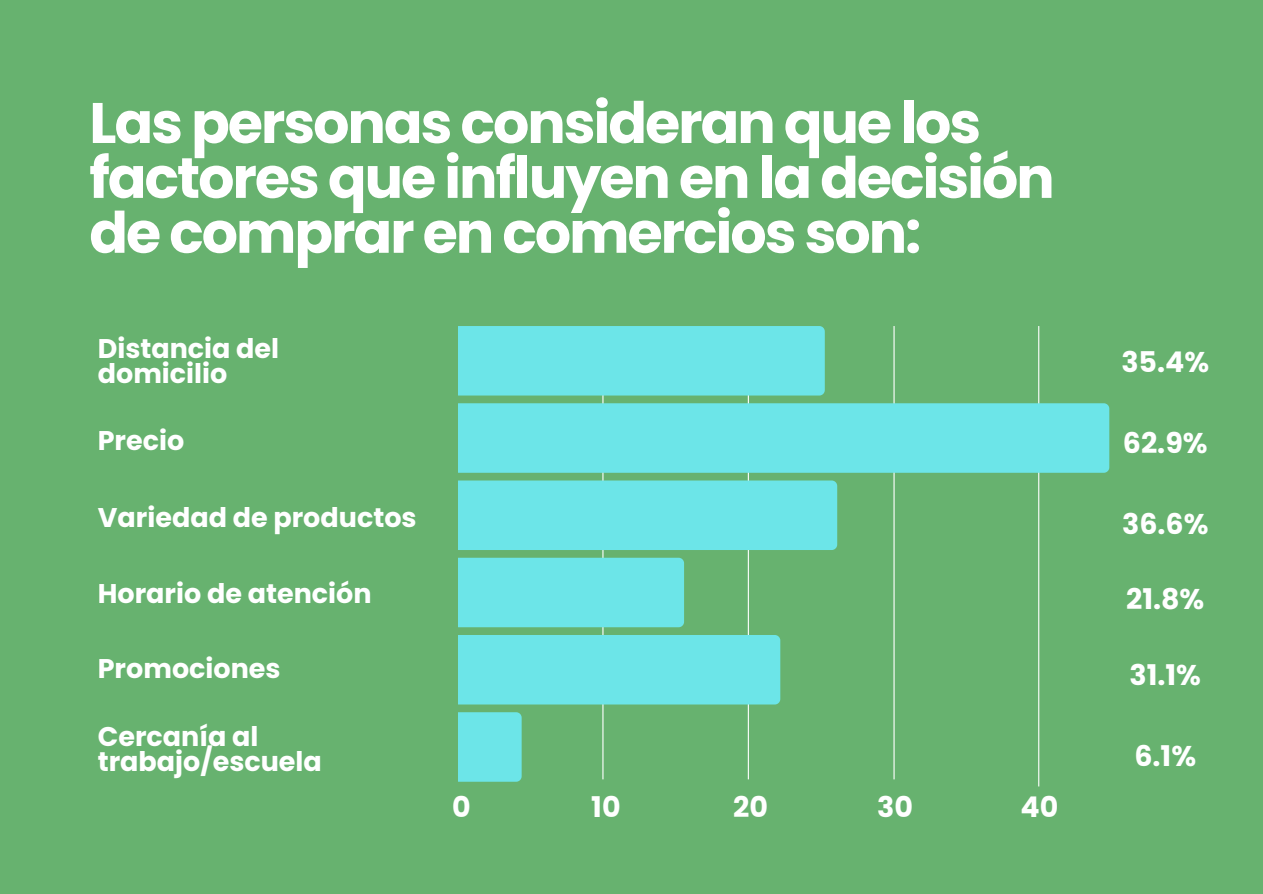
<style>
.page{position:relative;width:1263px;height:894px;background:#fff}
.page>*{position:absolute;margin:0;border:0;box-sizing:border-box;transform-origin:0 0}
.t1{font:700 57px/54.9px "Poppins";letter-spacing:-.035em;color:#fff}
.t2{font:700 28.5px "Poppins";color:#fff}
.t3{font:700 27px/24.8px "Poppins";color:#fff}
</style>
<div class="page">
<div style="left:0;top:0;width:1263px;height:893px;background:#67b26f"></div>
<hr style="left:893px;top:326px;width:2px;height:453px;background:#fff">
<hr style="left:748px;top:368px;width:1px;height:411px;background:#fff">
<hr style="left:602px;top:368px;width:1px;height:411px;background:#fff">
<hr style="left:1038px;top:326px;width:1px;height:460px;background:#fff">
<div style="left:458px;top:326px;width:367px;height:69px;background:#6ce5e8"></div>
<div style="left:458px;top:403px;width:651px;height:69px;background:#6ce5e8"></div>
<div style="left:458px;top:480px;width:379px;height:70px;background:#6ce5e8"></div>
<div style="left:458px;top:557px;width:226px;height:70px;background:#6ce5e8"></div>
<div style="left:458px;top:634px;width:322px;height:70px;background:#6ce5e8"></div>
<div style="left:458px;top:712px;width:64px;height:69px;background:#6ce5e8"></div>
<h1 class="t1" style="left:89px;top:95px;width:967px">Las personas consideran que los factores que influyen en la decisión de comprar en comercios son:</h1>
<p class="t3" style="left:98px;top:336px;width:183px">Distancia del domicilio</p>
<p class="t3" style="left:98px;top:428px;width:88px">Precio</p>
<p class="t3" style="left:98px;top:504px;width:320px">Variedad de productos</p>
<p class="t3" style="left:98px;top:580px;width:275px">Horario de atención</p>
<p class="t3" style="left:98px;top:656px;width:184px">Promociones</p>
<p class="t3" style="left:98px;top:724px;width:226px">Cercanía al trabajo/escuela</p>
<p class="t2" style="left:452px;top:787px;width:20px">0</p>
<p class="t2" style="left:591px;top:787px;width:31px">10</p>
<p class="t2" style="left:733px;top:787px;width:36px">20</p>
<p class="t2" style="left:877px;top:787px;width:37px">30</p>
<p class="t2" style="left:1020px;top:787px;width:39px">40</p>
<p class="t2" style="left:1121px;top:342px;width:89px">35.4%</p>
<p class="t2" style="left:1123px;top:423px;width:86px">62.9%</p>
<p class="t2" style="left:1122px;top:504px;width:88px">36.6%</p>
<p class="t2" style="left:1126px;top:579px;width:80px">21.8%</p>
<p class="t2" style="left:1129px;top:654px;width:73px">31.1%</p>
<p class="t2" style="left:1134px;top:735px;width:63px">6.1%</p>
</div>
